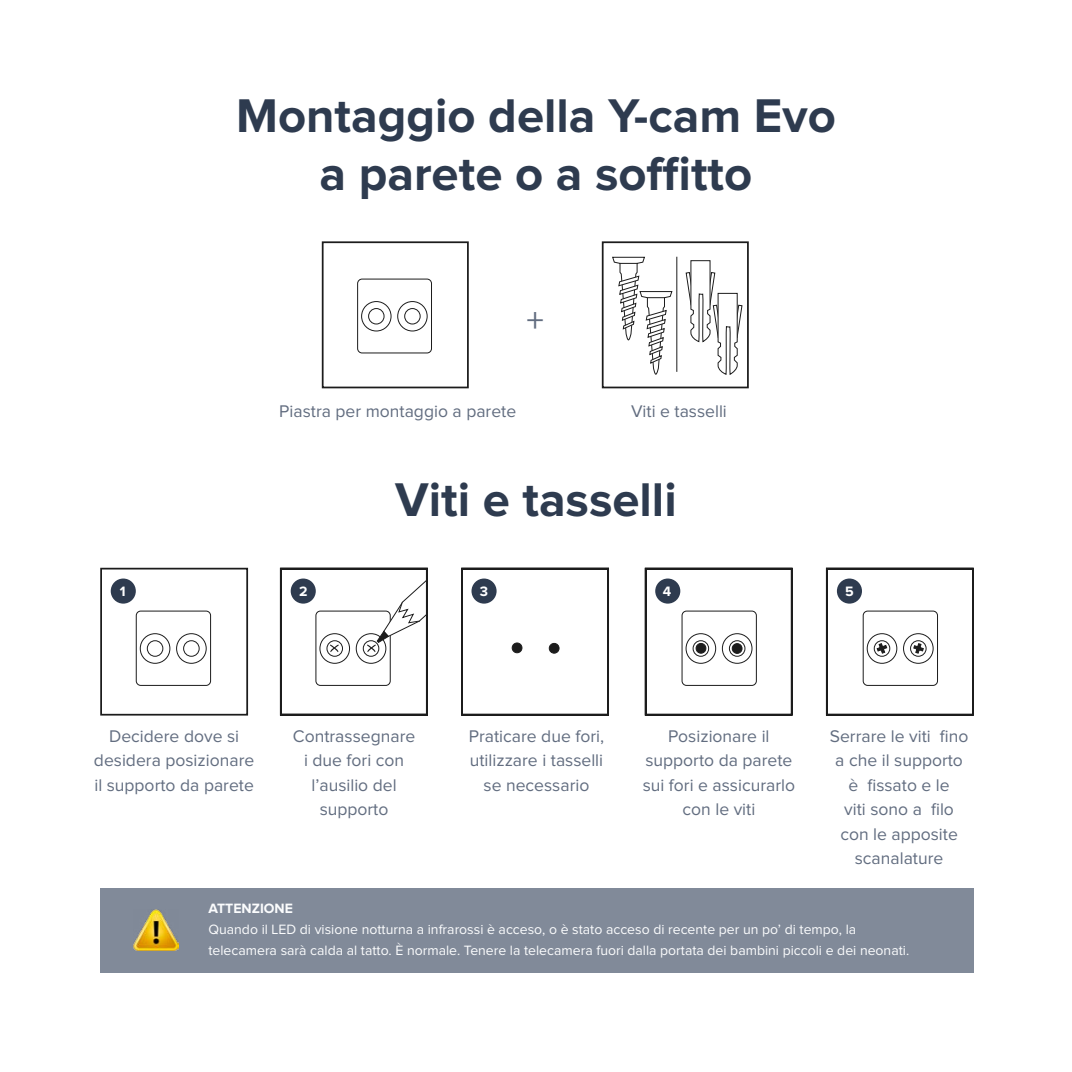
<style>
.page{position:relative;width:1072px;height:1072px;background:#fff}
.page>*{position:absolute;margin:0;border:0;box-sizing:border-box;transform-origin:0 0}
.t1{font:700 49px/58.8px "Proxima Nova";color:#2e3b4f;text-align:center}
.t2{font:35px "Proxima Nova";color:#626d80}
.t3{font:17.5px/24.5px "Proxima Nova";color:#626d80;text-align:center}
.t4{font:14px/21px "Proxima Nova";color:#fbfcfd}
.t5{font:700 14px "Proxima Nova";color:#fbfcfd}
.t6{font:700 14px "Proxima Nova";color:#fff}
</style>
<div class="page">
<svg style="left:357px;top:278px;width:75px;height:76px"></svg>
<div style="left:322px;top:241px;width:147px;height:147px;border:2px solid #1c1c1c"></div>
<div style="left:602px;top:241px;width:146px;height:147px;border:2px solid #1c1c1c"></div>
<svg style="left:611px;top:256px;width:62px;height:133px"></svg>
<svg style="left:685px;top:260px;width:58px;height:115px"></svg>
<hr style="left:676px;top:257px;width:1px;height:115px;background:#1c1c1c">
<svg style="left:135px;top:610px;width:76px;height:76px"></svg>
<div style="left:100px;top:567px;width:148px;height:148px;border:2px solid #1c1c1c"></div>
<div style="left:111px;top:578px;width:25px;height:25px;background:#2e3b4f;border-radius:50%"></div>
<svg style="left:279px;top:567px;width:149px;height:149px"></svg>
<div style="left:291px;top:578px;width:25px;height:25px;background:#2e3b4f;border-radius:50%"></div>
<svg style="left:461px;top:567px;width:148px;height:149px"></svg>
<div style="left:512px;top:643px;width:10px;height:9px;background:#1c1c1c;border-radius:50%"></div>
<div style="left:512px;top:642px;width:10px;height:11px;border:1px solid #1c1c1c;border-radius:50%"></div>
<div style="left:549px;top:643px;width:10px;height:10px;background:#1c1c1c;border-radius:50%"></div>
<div style="left:549px;top:643px;width:10px;height:10px;border:1px solid #1c1c1c;border-radius:50%"></div>
<div style="left:471px;top:578px;width:25px;height:25px;background:#2e3b4f;border-radius:50%"></div>
<svg style="left:644px;top:567px;width:149px;height:149px"></svg>
<div style="left:696px;top:643px;width:10px;height:10px;background:#1c1c1c;border-radius:50%"></div>
<div style="left:695px;top:643px;width:11px;height:10px;border:1px solid #1c1c1c;border-radius:50%"></div>
<div style="left:732px;top:643px;width:10px;height:10px;background:#1c1c1c;border-radius:50%"></div>
<div style="left:731px;top:643px;width:11px;height:11px;border:1px solid #1c1c1c;border-radius:50%"></div>
<div style="left:655px;top:578px;width:25px;height:25px;background:#2e3b4f;border-radius:50%"></div>
<svg style="left:825px;top:567px;width:149px;height:149px"></svg>
<div style="left:837px;top:578px;width:25px;height:25px;background:#2e3b4f;border-radius:50%"></div>
<div style="left:100px;top:888px;width:873px;height:84px;background:#818a99"></div>
<img style="left:134px;top:909px;width:45px;height:41px">
<h1 class="t1" style="left:236px;top:88px;width:601px">Montaggio della Y-cam Evo a parete o a soffitto</h1>
<h2 class="t2" style="left:526px;top:304px;width:19px">+</h2>
<p class="t3" style="left:279px;top:400px;width:238px">Piastra per montaggio a parete</p>
<p class="t3" style="left:631px;top:400px;width:97px">Viti e tasselli</p>
<h1 class="t1" style="left:395px;top:472px;width:283px">Viti e tasselli</h1>
<p class="t6" style="left:120px;top:585px;width:7px">1</p>
<p class="t6" style="left:299px;top:585px;width:10px">2</p>
<p class="t6" style="left:480px;top:585px;width:10px">3</p>
<p class="t6" style="left:662px;top:585px;width:10px">4</p>
<p class="t6" style="left:845px;top:585px;width:10px">5</p>
<p class="t3" style="left:94px;top:724px;width:162px">Decidere dove si desidera posizionare il supporto da parete</p>
<p class="t3" style="left:293px;top:724px;width:124px">Contrassegnare i due fori con l’ausilio del supporto</p>
<p class="t3" style="left:469px;top:724px;width:137px">Praticare due fori, utilizzare i tasselli se necessario</p>
<p class="t3" style="left:642px;top:724px;width:154px">Posizionare il supporto da parete sui fori e assicurarlo con le viti</p>
<p class="t3" style="left:829px;top:724px;width:140px">Serrare le viti fino a che il supporto è fissato e le<br>viti sono a filo con le apposite scanalature</p>
<p class="t5" style="left:208px;top:902px;width:86px">ATTENZIONE</p>
<p class="t4" style="left:208px;top:919px;width:702px">Quando il LED di visione notturna a infrarossi è acceso, o è stato acceso di recente per un po’ di tempo, la telecamera sarà calda al tatto. È normale. Tenere la telecamera fuori dalla portata dei bambini piccoli e dei neonati.</p>
</div>
